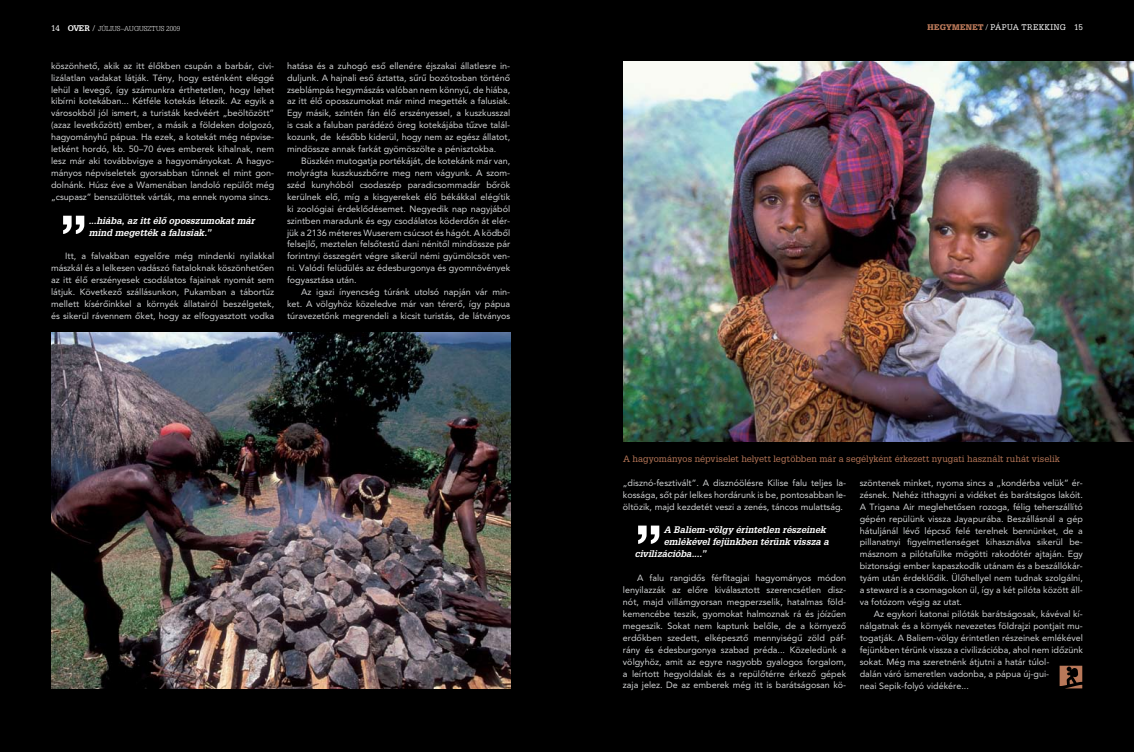
<style>
.page{position:relative;width:1134px;height:752px;background:#fff}
.page>*{position:absolute;margin:0;border:0;box-sizing:border-box;transform-origin:0 0}
.t1{font:700 57.1px "Helvetica Neue";color:#fff;scale:1.05 1}
.t2{font:italic 700 9.3px/11.9px "Glypha Reg";letter-spacing:-.005em;color:#fff}
.t3{font:9px/11.9px "Avenir Roman H";color:#d1d3d4;text-align:justify}
.t4{font:9px "Glypha Reg";letter-spacing:-.005em;color:#b97859}
.t5{font:8px "Glypha Reg";letter-spacing:.055em;color:#fff}
.t6{font:300 7px "Glypha";letter-spacing:.01em;color:#fff}
.s1{font-family:"Glypha Reg";font-weight:400;font-size:8px}
.s2{font-family:"Glypha Reg";font-weight:700;font-size:8px}
.s3{font-size:8px}
.s4{font-family:"Glypha";font-weight:900;color:#b97859}
.s5{font-family:"Glypha";font-weight:300}
</style>
<div class="page">
<div style="left:0;top:0;width:1134px;height:751px;background:#000"></div>
<img style="left:51px;top:333px;width:459px;height:355px">
<img style="left:624px;top:61px;width:510px;height:380px">
<svg style="left:1059px;top:665px;width:23px;height:23px"></svg>
<p class="t6" style="left:51px;top:24px;width:131px"><span class="s1">14</span> <span class="s2">OVER</span> <span class="s3">/</span> JÚLIUS–AUGUSZTUS 2009</p>
<p class="t5" style="left:927px;top:23px;width:157px"><span class="s4">HEGYMENET</span> <span class="s5">/</span> pápua trekking 15</p>
<p class="t3" style="left:51px;top:60px;width:225px">köszönhetô, akik az itt élôkben csupán a barbár, civi&shy;lizálatlan vadakat látják. Tény, hogy esténként eléggé lehül a levegô, így számunkra érthetetlen, hogy lehet kibírni kotekában... Kétféle kotekás létezik. Az egyik a városokból jól ismert, a turisták kedvéért „beöltözött” (azaz levetkôzött) ember, a másik a földeken dolgozó, hagyományhû pápua. Ha ezek, a kotekát még népvise&shy;letként hordó, kb. 50–70 éves emberek kihalnak, nem lesz már aki továbbvigye a hagyományokat. A hagyo&shy;mányos népviseletek gyorsabban tûnnek el mint gon&shy;dolnánk. Húsz éve a Wamenában landoló repülôt még „csupasz” benszülöttek várták, ma ennek nyoma sincs.</p>
<h1 class="t1" style="left:60px;top:169px;width:28px">„</h1>
<p class="t2" style="left:89px;top:214px;width:167px">...hiába, az itt élő oposszumokat már mind megették a falusiak.”</p>
<p class="t3" style="left:51px;top:250px;width:225px;text-indent:14px">Itt, a falvakban egyelôre még mindenki nyilakkal mászkál és a lelkesen vadászó fiataloknak köszönhetôen az itt élô erszényesek csodálatos fajainak nyomát sem látjuk. Következô szállásunkon, Pukamban a tábortûz mellett kísérôinkkel a környék állatairól beszélgetek, és sikerül rávennem ôket, hogy az elfogyasztott vodka</p>
<p class="t3" style="left:287px;top:60px;width:225px">hatása és a zuhogó esô ellenére éjszakai állatlesre in&shy;duljunk. A hajnali esô áztatta, sûrû bozótosban történô zseblámpás hegymászás valóban nem könnyû, de hiába, az itt élô oposszumokat már mind megették a falusiak.<br>Egy másik, szintén fán élô erszényessel, a kuszkusszal is csak a faluban parádézó öreg kotekájába tûzve talál&shy;kozunk, de késôbb kiderül, hogy nem az egész állatot, mindössze annak farkát gyömöszölte a pénisztokba.</p>
<p class="t3" style="left:287px;top:155px;width:225px;text-indent:14px">Büszkén mutogatja portékáját, de kotekánk már van, molyrágta kuszkuszbôrre meg nem vágyunk. A szom&shy;széd kunyhóból csodaszép paradicsommadár bôrök kerülnek elô, míg a kisgyerekek élô békákkal elégítik ki zoológiai érdeklôdésemet. Negyedik nap nagyjából szintben maradunk és egy csodálatos köderdôn át elér&shy;jük a 2136 méteres Wuserem csúcsot és hágót. A ködbôl felsejlô, meztelen felsôtestû dani nénitôl mindössze pár forintnyi összegért végre sikerül némi gyümölcsöt ven&shy;ni. Valódi felüdülés az édesburgonya és gyomnövények fogyasztása után.</p>
<p class="t3" style="left:287px;top:286px;width:225px;text-indent:14px">Az igazi ínyencség túránk utolsó napján vár min&shy;ket. A völgyhöz közeledve már van térerô, így pápua túravezetônk megrendeli a kicsit turistás, de látványos</p>
<p class="t4" style="left:623px;top:453px;width:438px">A hagyományos népviselet helyett legtöbben már a segélyként érkezett nyugati használt ruhát viselik</p>
<p class="t3" style="left:623px;top:476px;width:225px">„disznó-fesztivált”. A disznóölésre Kilise falu teljes la&shy;kossága, sôt pár lelkes hordárunk is be, pontosabban le&shy;öltözik, majd kezdetét veszi a zenés, táncos mulattság.</p>
<h1 class="t1" style="left:635px;top:478px;width:28px">„</h1>
<p class="t2" style="left:664px;top:523px;width:164px">A Baliem-völgy érintetlen részeinek</p>
<p class="t2" style="left:664px;top:535px;width:167px">emlékével fejünkben térünk vissza a</p>
<p class="t2" style="left:635px;top:547px;width:73px">civilizációba....”</p>
<p class="t3" style="left:623px;top:572px;width:225px;text-indent:14px">A falu rangidôs férfitagjai hagyományos módon lenyilazzák az elôre kiválasztott szerencsétlen disz&shy;nót, majd villámgyorsan megperzselik, hatalmas föld&shy;kemencébe teszik, gyomokat halmoznak rá és jóízûen megeszik. Sokat nem kaptunk belôle, de a környezô erdôkben szedett, elképesztô mennyiségû zöld páf&shy;rány és édesburgonya szabad préda... Közeledünk a völgyhöz, amit az egyre nagyobb gyalogos forgalom, a leírtott hegyoldalak és a repülôtérre érkezô gépek zaja jelez. De az emberek még itt is barátságosan kö-</p>
<p class="t3" style="left:860px;top:476px;width:225px">szöntenek minket, nyoma sincs a „kondérba velük” ér&shy;zésnek. Nehéz itthagyni a vidéket és barátságos lakóit.<br>A Trigana Air meglehetôsen rozoga, félig teherszállító gépén repülünk vissza Jayapurába. Beszállásnál a gép hátuljánál lévô lépcsô felé terelnek bennünket, de a pillanatnyi figyelmetlenséget kihasználva sikerül be&shy;másznom a pilótafülke mögötti rakodótér ajtaján. Egy biztonsági ember kapaszkodik utánam és a beszállókár&shy;tyám után érdeklôdik. Ülôhellyel nem tudnak szolgálni, a steward is a csomagokon ül, így a két pilóta között áll&shy;va fotózom végig az utat.</p>
<p class="t3" style="left:860px;top:607px;width:225px;text-align:left;text-indent:14px">Az egykori katonai pilóták barátságosak, kávéval kí&shy;nálgatnak és a környék nevezetes földrajzi pontjait mu&shy;togatják. A Baliem-völgy érintetlen részeinek emlékével fejünkben térünk vissza a civilizációba, ahol nem idôzünk sokat. Még ma szeretnénk átjutni a határ túlol-<br>dalán váró ismeretlen vadonba, a pápua új-gui-<br>neai Sepik-folyó vidékére...</p>
</div>
